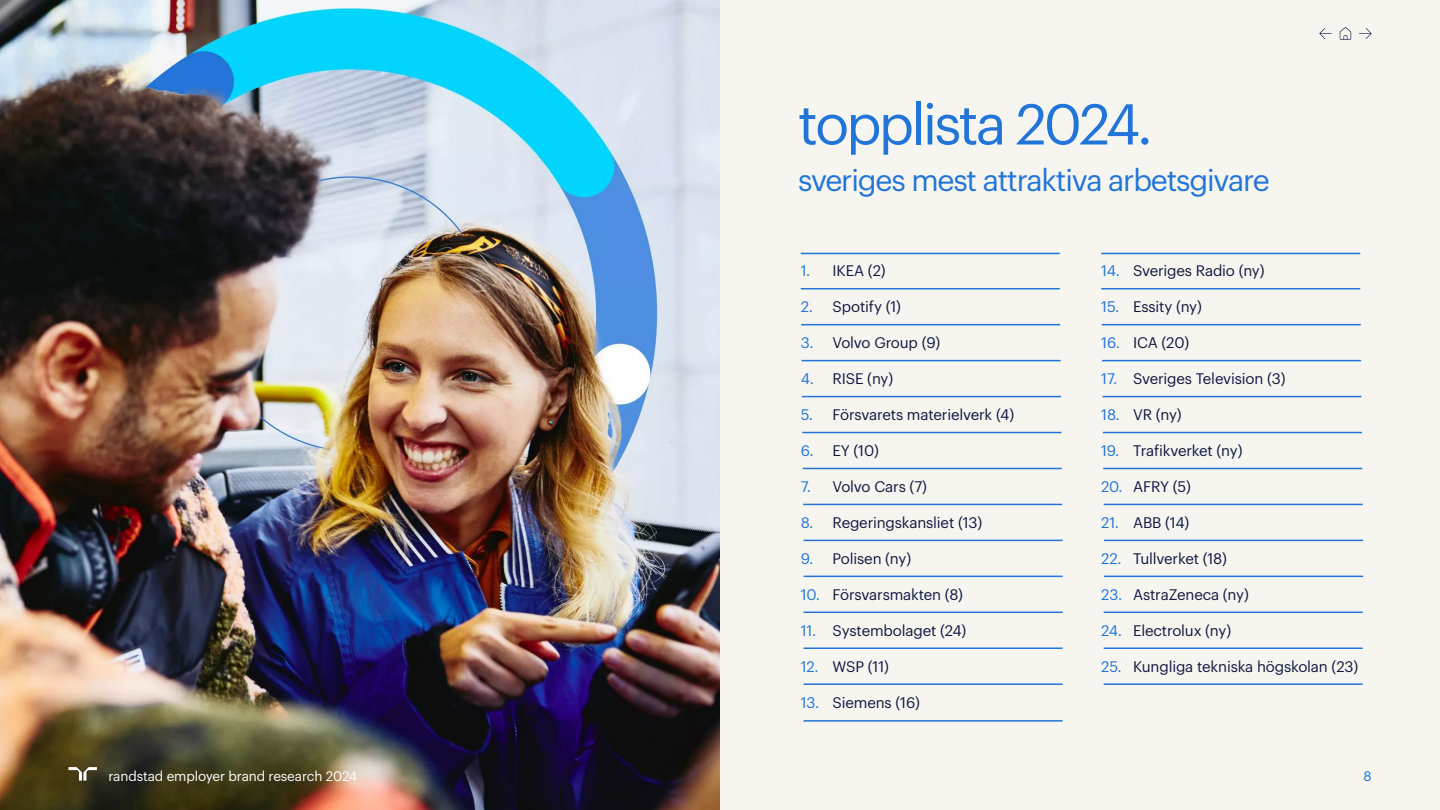
<style>
.page{position:relative;width:1440px;height:810px;background:#f7f5f0}
.page>*{position:absolute;margin:0;border:0;box-sizing:border-box;transform-origin:0 0}
.t1{font:56.25px "Graphik";letter-spacing:-.05em;color:#2175d9}
.t2{font:30px "Graphik";letter-spacing:-.04em;color:#2175d9}
.t3{font:15px "Graphik";letter-spacing:-.01em;color:#0f1941}
.t4{font:13.5px "Graphik";letter-spacing:-.01em;color:#fff}
.t5{font:13.5px "Graphik";color:#2175d9}
.s1{color:#2175d9}
</style>
<div class="page">
<hr style="left:1101px;top:288px;width:259px;height:1px;background:#2175d9">
<hr style="left:1101px;top:253px;width:259px;height:1px;background:#2175d9">
<hr style="left:1102px;top:324px;width:259px;height:1px;background:#2175d9">
<hr style="left:1102px;top:360px;width:259px;height:1px;background:#2175d9">
<hr style="left:1102px;top:396px;width:260px;height:1px;background:#2175d9">
<hr style="left:1103px;top:432px;width:259px;height:1px;background:#2175d9">
<hr style="left:1103px;top:468px;width:259px;height:1px;background:#2175d9">
<hr style="left:1104px;top:504px;width:259px;height:1px;background:#2175d9">
<hr style="left:1104px;top:540px;width:259px;height:1px;background:#2175d9">
<hr style="left:1104px;top:647px;width:259px;height:2px;background:#2175d9">
<hr style="left:1104px;top:683px;width:259px;height:2px;background:#2175d9">
<hr style="left:1104px;top:612px;width:259px;height:1px;background:#2175d9">
<hr style="left:1104px;top:576px;width:259px;height:1px;background:#2175d9">
<hr style="left:801px;top:288px;width:259px;height:1px;background:#2175d9">
<hr style="left:801px;top:253px;width:259px;height:1px;background:#2175d9">
<hr style="left:801px;top:324px;width:259px;height:1px;background:#2175d9">
<hr style="left:802px;top:360px;width:259px;height:1px;background:#2175d9">
<hr style="left:802px;top:396px;width:259px;height:1px;background:#2175d9">
<hr style="left:802px;top:432px;width:259px;height:1px;background:#2175d9">
<hr style="left:803px;top:468px;width:259px;height:1px;background:#2175d9">
<hr style="left:803px;top:504px;width:259px;height:1px;background:#2175d9">
<hr style="left:804px;top:540px;width:259px;height:1px;background:#2175d9">
<hr style="left:804px;top:576px;width:259px;height:1px;background:#2175d9">
<hr style="left:804px;top:612px;width:259px;height:1px;background:#2175d9">
<hr style="left:804px;top:647px;width:259px;height:2px;background:#2175d9">
<hr style="left:804px;top:683px;width:259px;height:2px;background:#2175d9">
<hr style="left:804px;top:720px;width:259px;height:2px;background:#2175d9">
<img style="left:0;top:0;width:719px;height:810px">
<svg style="left:68px;top:767px;width:29px;height:14px"></svg>
<svg style="left:1359px;top:28px;width:13px;height:11px"></svg>
<svg style="left:1340px;top:27px;width:11px;height:13px"></svg>
<svg style="left:1319px;top:28px;width:13px;height:11px"></svg>
<h1 class="t1" style="left:798px;top:82px;width:356px">topplista 2024.</h1>
<h2 class="t2" style="left:798px;top:158px;width:473px">sveriges mest attraktiva arbetsgivare</h2>
<p class="t3" style="left:801px;top:259px;width:86px"><span class="s1">1.</span> IKEA (2)</p>
<p class="t3" style="left:801px;top:295px;width:102px"><span class="s1">2.</span> Spotify (1)</p>
<p class="t3" style="left:801px;top:331px;width:141px"><span class="s1">3.</span> Volvo Group (9)</p>
<p class="t3" style="left:801px;top:367px;width:94px"><span class="s1">4.</span> RISE (ny)</p>
<p class="t3" style="left:801px;top:403px;width:215px"><span class="s1">5.</span> Försvarets materielverk (4)</p>
<p class="t3" style="left:801px;top:439px;width:80px"><span class="s1">6.</span> EY (10)</p>
<p class="t3" style="left:801px;top:475px;width:128px"><span class="s1">7.</span> Volvo Cars (7)</p>
<p class="t3" style="left:801px;top:511px;width:183px"><span class="s1">8.</span> Regeringskansliet (13)</p>
<p class="t3" style="left:801px;top:547px;width:112px"><span class="s1">9.</span> Polisen (ny)</p>
<p class="t3" style="left:801px;top:583px;width:164px"><span class="s1">10.</span> Försvarsmakten (8)</p>
<p class="t3" style="left:801px;top:619px;width:167px"><span class="s1">11.</span> Systembolaget (24)</p>
<p class="t3" style="left:801px;top:655px;width:90px"><span class="s1">12.</span> WSP (11)</p>
<p class="t3" style="left:801px;top:691px;width:121px"><span class="s1">13.</span> Siemens (16)</p>
<p class="t3" style="left:1101px;top:259px;width:165px"><span class="s1">14.</span> Sveriges Radio (ny)</p>
<p class="t3" style="left:1101px;top:295px;width:102px"><span class="s1">15.</span> Essity (ny)</p>
<p class="t3" style="left:1101px;top:331px;width:90px"><span class="s1">16.</span> ICA (20)</p>
<p class="t3" style="left:1101px;top:367px;width:186px"><span class="s1">17.</span> Sveriges Television (3)</p>
<p class="t3" style="left:1101px;top:403px;width:82px"><span class="s1">18.</span> VR (ny)</p>
<p class="t3" style="left:1101px;top:439px;width:143px"><span class="s1">19.</span> Trafikverket (ny)</p>
<p class="t3" style="left:1101px;top:475px;width:91px"><span class="s1">20.</span> AFRY (5)</p>
<p class="t3" style="left:1101px;top:511px;width:90px"><span class="s1">21.</span> ABB (14)</p>
<p class="t3" style="left:1101px;top:547px;width:127px"><span class="s1">22.</span> Tullverket (18)</p>
<p class="t3" style="left:1101px;top:583px;width:149px"><span class="s1">23.</span> AstraZeneca (ny)</p>
<p class="t3" style="left:1101px;top:619px;width:131px"><span class="s1">24.</span> Electrolux (ny)</p>
<p class="t3" style="left:1101px;top:655px;width:259px"><span class="s1">25.</span> Kungliga tekniska högskolan (23)</p>
<p class="t4" style="left:108px;top:766px;width:250px">randstad employer brand research 2024</p>
<p class="t5" style="left:1363px;top:766px;width:10px">8</p>
</div>
